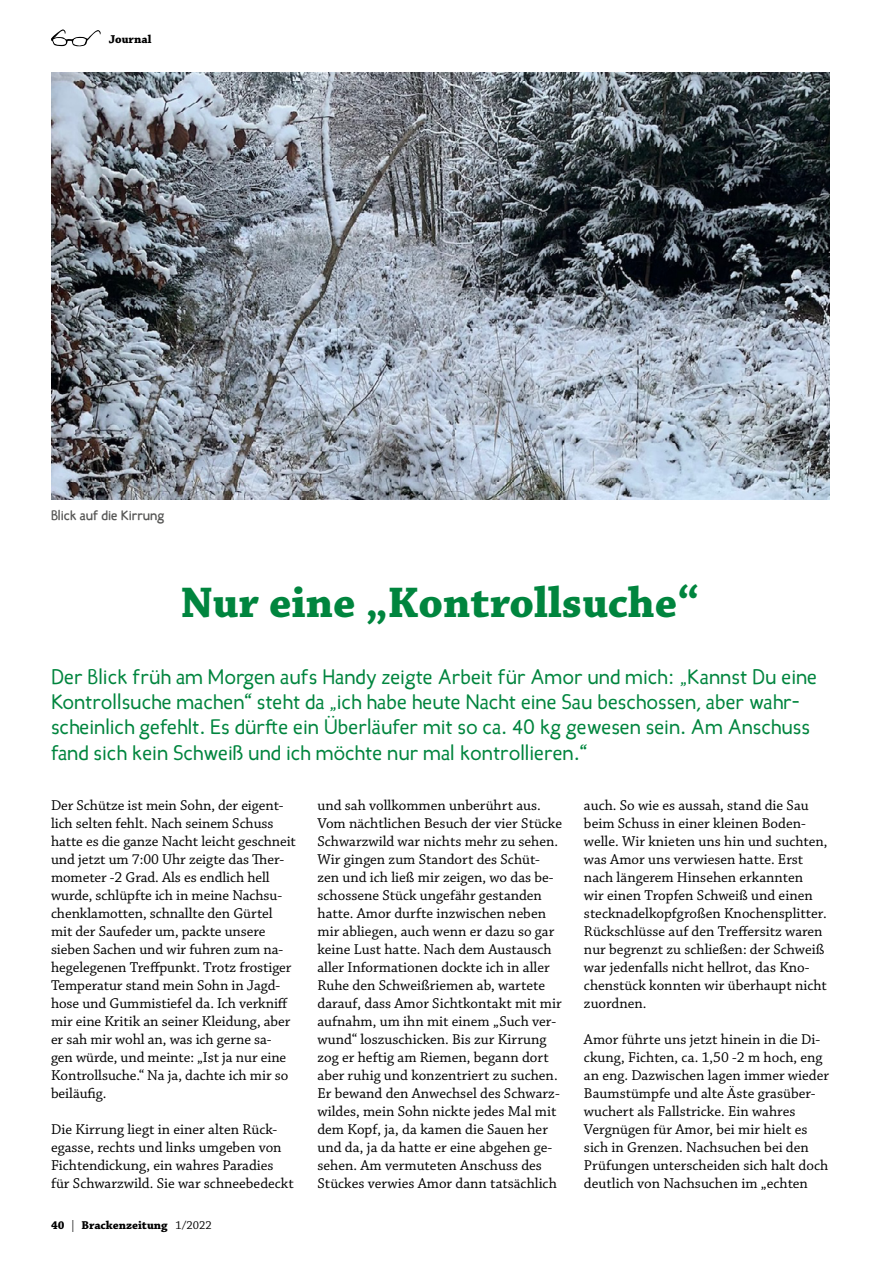
<style>
.page{position:relative;width:893px;height:1263px;background:#fff}
.page>*{position:absolute;margin:0;border:0;box-sizing:border-box;transform-origin:0 0}
.t1{font:700 45px "Chaparral Pro";color:#00853e}
.t2{font:21px/25.2px "Candela";color:#00853e}
.t3{font:15px/18px "Chaparral Pro";color:#000}
.t4{font:700 13.5px "Candela";color:#575756}
.t5{font:700 12px "Chaparral Pro";color:#000}
.s1{font-weight:400}
</style>
<div class="page">
<img style="left:51px;top:72px;width:778px;height:428px">
<svg style="left:51px;top:29px;width:50px;height:18px"></svg>
<p class="t5" style="left:109px;top:32px;width:44px">Journal</p>
<p class="t4" style="left:51px;top:506px;width:115px">Blick auf die Kirrung</p>
<h1 class="t1" style="left:181px;top:576px;width:520px">Nur eine „Kontrollsuche“</h1>
<p class="t2" style="left:51px;top:664px;width:768px">Der Blick früh am Morgen aufs Handy zeigte Arbeit für Amor und mich: „Kannst Du eine Kontrollsuche machen“ steht da „ich habe heute Nacht eine Sau beschossen, aber wahr&shy;scheinlich gefehlt. Es dürfte ein Überläufer mit so ca. 40 kg gewesen sein. Am Anschuss fand sich kein Schweiß und ich möchte nur mal kontrollieren.“</p>
<p class="t3" style="left:51px;top:797px;width:246px">Der Schütze ist mein Sohn, der eigent&shy;lich selten fehlt. Nach seinem Schuss hatte es die ganze Nacht leicht geschneit und jetzt um 7:00 Uhr zeigte das Ther&shy;mometer -2 Grad. Als es endlich hell wurde, schlüpfte ich in meine Nachsu&shy;chenklamotten, schnallte den Gürtel mit der Saufeder um, packte unsere sieben Sachen und wir fuhren zum na&shy;hegelegenen Treffpunkt. Trotz frostiger Temperatur stand mein Sohn in Jagd&shy;hose und Gummistiefel da. Ich verkniff mir eine Kritik an seiner Kleidung, aber er sah mir wohl an, was ich gerne sa&shy;gen würde, und meinte: „Ist ja nur eine Kontrollsuche.“ Na ja, dachte ich mir so beiläufig.</p>
<p class="t3" style="left:51px;top:1121px;width:244px">Die Kirrung liegt in einer alten Rück&shy;egasse, rechts und links umgeben von Fichtendickung, ein wahres Paradies für Schwarzwild. Sie war schneebedeckt</p>
<p class="t5" style="left:51px;top:1218px;width:162px">40 <span class="s1">|</span> Brackenzeitung <span class="s1">1/2022</span></p>
<p class="t3" style="left:317px;top:797px;width:246px">und sah vollkommen unberührt aus.<br>Vom nächtlichen Besuch der vier Stücke Schwarzwild war nichts mehr zu sehen.<br>Wir gingen zum Standort des Schüt&shy;zen und ich ließ mir zeigen, wo das be&shy;schossene Stück ungefähr gestanden hatte. Amor durfte inzwischen neben mir abliegen, auch wenn er dazu so gar keine Lust hatte. Nach dem Austausch aller Informationen dockte ich in aller Ruhe den Schweißriemen ab, wartete darauf, dass Amor Sichtkontakt mit mir aufnahm, um ihn mit einem „Such ver&shy;wund“ loszuschicken. Bis zur Kirrung zog er heftig am Riemen, begann dort aber ruhig und konzentriert zu suchen.<br>Er bewand den Anwechsel des Schwarz&shy;wildes, mein Sohn nickte jedes Mal mit dem Kopf, ja, da kamen die Sauen her und da, ja da hatte er eine abgehen ge&shy;sehen. Am vermuteten Anschuss des Stückes verwies Amor dann tatsächlich</p>
<p class="t3" style="left:584px;top:797px;width:245px">auch. So wie es aussah, stand die Sau beim Schuss in einer kleinen Boden&shy;welle. Wir knieten uns hin und suchten, was Amor uns verwiesen hatte. Erst nach längerem Hinsehen erkannten<br>wir einen Tropfen Schweiß und einen stecknadelkopfgroßen Knochensplitter.<br>Rückschlüsse auf den Treffersitz waren nur begrenzt zu schließen: der Schweiß war jedenfalls nicht hellrot, das Kno&shy;chenstück konnten wir überhaupt nicht zuordnen.</p>
<p class="t3" style="left:584px;top:1031px;width:247px">Amor führte uns jetzt hinein in die Di&shy;ckung, Fichten, ca. 1,50 -2 m hoch, eng an eng. Dazwischen lagen immer wieder Baumstümpfe und alte Äste grasüber&shy;wuchert als Fallstricke. Ein wahres Vergnügen für Amor, bei mir hielt es sich in Grenzen. Nachsuchen bei den Prüfungen unterscheiden sich halt doch deutlich von Nachsuchen im „echten</p>
</div>
